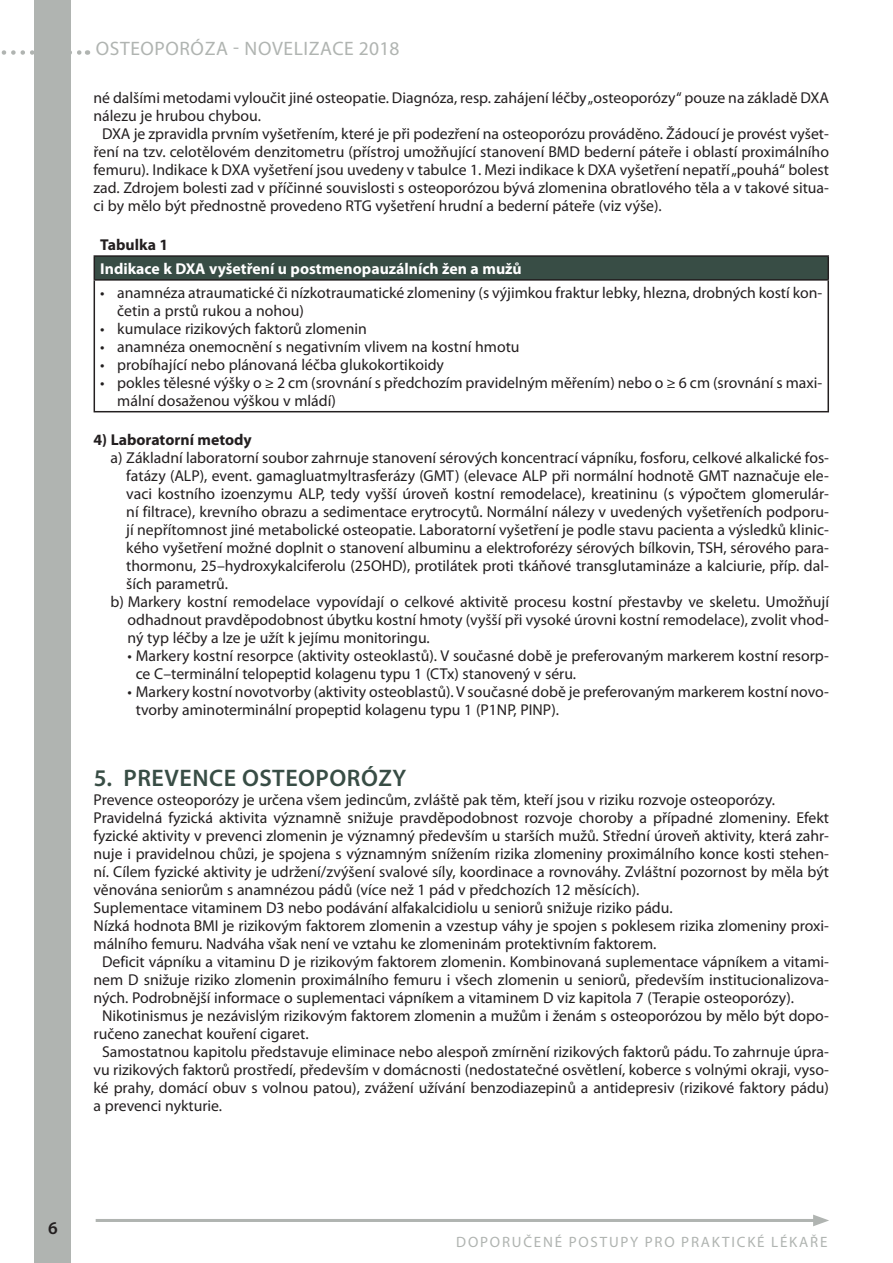
<style>
.page{position:relative;width:893px;height:1263px;background:#fff}
.page>*{position:absolute;margin:0;border:0;box-sizing:border-box;transform-origin:0 0}
.t1{font:600 24px "Myriad Pro";letter-spacing:.02em;color:#384d45}
.t2{font:19.5px "Myriad Pro";letter-spacing:.03em;color:#b0b4b1}
.t3{font:600 18px "Myriad Pro";color:#231f20}
.t4{font:15.75px/18px "Myriad Pro";color:#231f20}
.t5{font:700 15.75px "Myriad Pro";color:#fff}
.t6{font:700 15.75px "Myriad Pro";color:#231f20}
.t7{font:15px "Myriad Pro";letter-spacing:.12em;color:#b0b4b1}
</style>
<div class="page">
<hr style="left:96px;top:1219px;width:723px;height:3px;background:#b0b4b1">
<svg style="left:813px;top:1214px;width:16px;height:12px"></svg>
<svg style="left:1px;top:50px;width:87px;height:5px"></svg>
<div style="left:34px;top:0;width:37px;height:1263px;background:#b0b4b1"></div>
<div style="left:94px;top:256px;width:734px;height:24px;background:#384d45"></div>
<hr style="left:94px;top:255px;width:735px;height:2px;background:#231f20">
<svg style="left:94px;top:257px;width:1px;height:22px"></svg>
<hr style="left:827px;top:257px;width:2px;height:22px;background:#231f20">
<hr style="left:94px;top:279px;width:735px;height:2px;background:#231f20">
<hr style="left:94px;top:281px;width:1px;height:130px;background:#231f20">
<hr style="left:827px;top:281px;width:2px;height:130px;background:#231f20">
<hr style="left:94px;top:411px;width:735px;height:1px;background:#231f20">
<p class="t2" style="left:96px;top:41px;width:305px">OSTEOPORÓZA - NOVELIZACE 2018</p>
<p class="t4" style="left:94px;top:90px;width:737px">né dalšími metodami vyloučit jiné osteopatie. Diagnóza, resp. zahájení léčby „osteoporózy“ pouze na základě DXA</p>
<p class="t4" style="left:94px;top:108px;width:169px">nálezu je hrubou chybou.</p>
<p class="t4" style="left:102px;top:126px;width:728px">DXA je zpravidla prvním vyšetřením, které je při podezření na osteoporózu prováděno. Žádoucí je provést vyšet-</p>
<p class="t4" style="left:94px;top:144px;width:737px">ření na tzv. celotělovém denzitometru (přístroj umožňující stanovení BMD bederní páteře i oblastí proximálního</p>
<p class="t4" style="left:94px;top:162px;width:737px">femuru). Indikace k DXA vyšetření jsou uvedeny v tabulce 1. Mezi indikace k DXA vyšetření nepatří „pouhá“ bolest</p>
<p class="t4" style="left:94px;top:180px;width:737px">zad. Zdrojem bolesti zad v příčinné souvislosti s osteoporózou bývá zlomenina obratlového těla a v takové situa-</p>
<p class="t4" style="left:94px;top:198px;width:570px">ci by mělo být přednostně provedeno RTG vyšetření hrudní a bederní páteře (viz výše).</p>
<p class="t6" style="left:100px;top:239px;width:69px">Tabulka 1</p>
<p class="t5" style="left:100px;top:263px;width:423px">Indikace k DXA vyšetření u postmenopauzálních žen a mužů</p>
<p class="t4" style="left:117px;top:285px;width:706px;text-indent:-17px">• anamnéza atraumatické či nízkotraumatické zlomeniny (s výjimkou fraktur lebky, hlezna, drobných kostí kon&shy;četin a prstů rukou a nohou)</p>
<p class="t4" style="left:100px;top:321px;width:268px">• kumulace rizikových faktorů zlomenin</p>
<p class="t4" style="left:100px;top:339px;width:421px">• anamnéza onemocnění s negativním vlivem na kostní hmotu</p>
<p class="t4" style="left:100px;top:357px;width:345px">• probíhající nebo plánovaná léčba glukokortikoidy</p>
<p class="t4" style="left:117px;top:375px;width:706px;text-indent:-17px">• pokles tělesné výšky o ≥ 2 cm (srovnání s předchozím pravidelným měřením) nebo o ≥ 6 cm (srovnání s maxi&shy;mální dosaženou výškou v mládí)</p>
<p class="t6" style="left:94px;top:434px;width:160px">4) Laboratorní metody</p>
<p class="t4" style="left:111px;top:450px;width:720px">a) Základní laboratorní soubor zahrnuje stanovení sérových koncentrací vápníku, fosforu, celkové alkalické fos-</p>
<p class="t4" style="left:126px;top:468px;width:704px">fatázy (ALP), event. gamagluatmyltrasferázy (GMT) (elevace ALP při normální hodnotě GMT naznačuje ele-</p>
<p class="t4" style="left:126px;top:486px;width:704px">vaci kostního izoenzymu ALP, tedy vyšší úroveň kostní remodelace), kreatininu (s výpočtem glomerulár-</p>
<p class="t4" style="left:126px;top:504px;width:704px">ní filtrace), krevního obrazu a sedimentace erytrocytů. Normální nálezy v uvedených vyšetřeních podporu-</p>
<p class="t4" style="left:126px;top:522px;width:704px">jí nepřítomnost jiné metabolické osteopatie. Laboratorní vyšetření je podle stavu pacienta a výsledků klinic-</p>
<p class="t4" style="left:126px;top:540px;width:704px">kého vyšetření možné doplnit o stanovení albuminu a elektroforézy sérových bílkovin, TSH, sérového para-</p>
<p class="t4" style="left:126px;top:558px;width:704px">thormonu, 25–hydroxykalciferolu (25OHD), protilátek proti tkáňové transglutamináze a kalciurie, příp. dal-</p>
<p class="t4" style="left:126px;top:576px;width:103px">ších parametrů.</p>
<p class="t4" style="left:111px;top:594px;width:720px">b) Markery kostní remodelace vypovídají o celkové aktivitě procesu kostní přestavby ve skeletu. Umožňují</p>
<p class="t4" style="left:128px;top:612px;width:703px">odhadnout pravděpodobnost úbytku kostní hmoty (vyšší při vysoké úrovni kostní remodelace), zvolit vhod-</p>
<p class="t4" style="left:128px;top:630px;width:304px">ný typ léčby a lze je užít k jejímu monitoringu.</p>
<p class="t4" style="left:136px;top:648px;width:695px;text-indent:-8px">• Markery kostní resorpce (aktivity osteoklastů). V současné době je preferovaným markerem kostní resorp&shy;ce C–terminální telopeptid kolagenu typu 1 (CTx) stanovený v séru.</p>
<p class="t4" style="left:136px;top:684px;width:695px;text-indent:-8px">• Markery kostní novotvorby (aktivity osteoblastů). V současné době je preferovaným markerem kostní novo&shy;tvorby aminoterminální propeptid kolagenu typu 1 (P1NP, PINP).</p>
<h1 class="t1" style="left:94px;top:769px;width:314px">5. PREVENCE OSTEOPORÓZY</h1>
<p class="t4" style="left:94px;top:792px;width:683px">Prevence osteoporózy je určena všem jedincům, zvláště pak těm, kteří jsou v riziku rozvoje osteoporózy.</p>
<p class="t4" style="left:94px;top:810px;width:737px">Pravidelná fyzická aktivita významně snižuje pravděpodobnost rozvoje choroby a případné zlomeniny. Efekt</p>
<p class="t4" style="left:94px;top:828px;width:737px">fyzické aktivity v prevenci zlomenin je významný především u starších mužů. Střední úroveň aktivity, která zahr-</p>
<p class="t4" style="left:94px;top:846px;width:737px">nuje i pravidelnou chůzi, je spojena s významným snížením rizika zlomeniny proximálního konce kosti stehen-</p>
<p class="t4" style="left:94px;top:864px;width:737px">ní. Cílem fyzické aktivity je udržení/zvýšení svalové síly, koordinace a rovnováhy. Zvláštní pozornost by měla být</p>
<p class="t4" style="left:94px;top:882px;width:547px">věnována seniorům s anamnézou pádů (více než 1 pád v předchozích 12 měsících).</p>
<p class="t4" style="left:94px;top:900px;width:581px">Suplementace vitaminem D3 nebo podávání alfakalcidiolu u seniorů snižuje riziko pádu.</p>
<p class="t4" style="left:94px;top:918px;width:737px">Nízká hodnota BMI je rizikovým faktorem zlomenin a vzestup váhy je spojen s poklesem rizika zlomeniny proxi-</p>
<p class="t4" style="left:94px;top:936px;width:564px">málního femuru. Nadváha však není ve vztahu ke zlomeninám protektivním faktorem.</p>
<p class="t4" style="left:102px;top:954px;width:728px">Deficit vápníku a vitaminu D je rizikovým faktorem zlomenin. Kombinovaná suplementace vápníkem a vitami-</p>
<p class="t4" style="left:94px;top:972px;width:737px">nem D snižuje riziko zlomenin proximálního femuru i všech zlomenin u seniorů, především institucionalizova-</p>
<p class="t4" style="left:94px;top:990px;width:702px">ných. Podrobnější informace o suplementaci vápníkem a vitaminem D viz kapitola 7 (Terapie osteoporózy).</p>
<p class="t4" style="left:102px;top:1008px;width:728px">Nikotinismus je nezávislým rizikovým faktorem zlomenin a mužům i ženám s osteoporózou by mělo být dopo-</p>
<p class="t4" style="left:94px;top:1026px;width:217px">ručeno zanechat kouření cigaret.</p>
<p class="t4" style="left:102px;top:1044px;width:728px">Samostatnou kapitolu představuje eliminace nebo alespoň zmírnění rizikových faktorů pádu. To zahrnuje úpra-</p>
<p class="t4" style="left:94px;top:1062px;width:737px">vu rizikových faktorů prostředí, především v domácnosti (nedostatečné osvětlení, koberce s volnými okraji, vyso-</p>
<p class="t4" style="left:94px;top:1080px;width:737px">ké prahy, domácí obuv s volnou patou), zvážení užívání benzodiazepinů a antidepresiv (rizikové faktory pádu)</p>
<p class="t4" style="left:94px;top:1098px;width:130px">a prevenci nykturie.</p>
<p class="t3" style="left:48px;top:1221px;width:11px">6</p>
<p class="t7" style="left:456px;top:1236px;width:373px">DOPORUČENÉ POSTUPY PRO PRAKTICKÉ LÉKAŘE</p>
</div>
